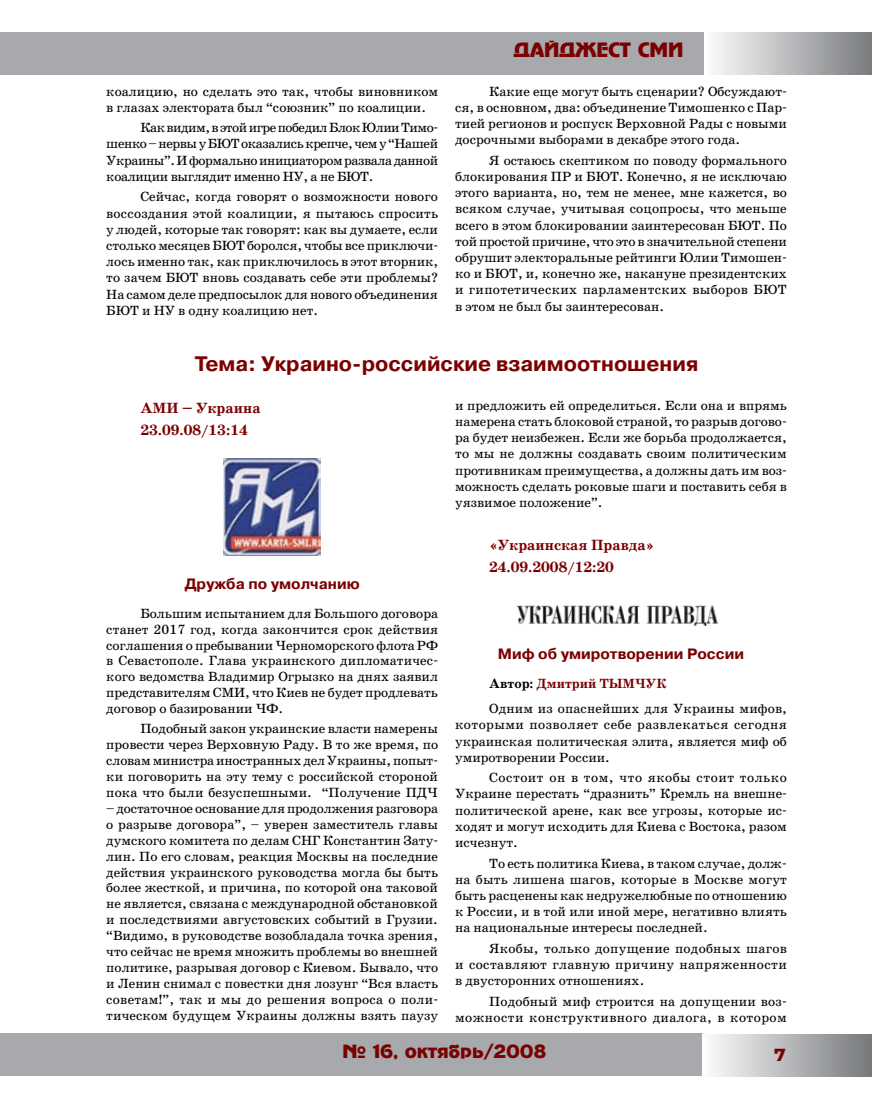
<style>
.page{position:relative;width:872px;height:1106px;background:#fff}
.page>*{position:absolute;margin:0;border:0;box-sizing:border-box;transform-origin:0 0}
.t1{font:700 21px "Pragmatica C";color:#7b0000}
.t2{font:19.5px "Adver Gothic";color:#7b0000}
.t3{font:18px "Adver Gothic";color:#7b0000}
.t4{font:700 15px/22.2px "School Book C";color:#7b0000}
.t5{font:700 15px "Pragmatica C";color:#7b0000}
.t6{font:13.5px/16.2px "School Book C";color:#000;text-align:justify}
.t7{font:13.5px/16.2px "School Book C";letter-spacing:.03em;color:#000;text-align:right}
.s1{font-weight:700}
.s2{font-weight:700;color:#7b0000}
</style>
<div class="page">
<div style="left:0;top:1033px;width:702px;height:43px;background:#a7a9ac"></div>
<div style="left:0;top:32px;width:704px;height:43px;background:#a7a9ac"></div>
<div style="left:702px;top:1034px;width:170px;height:42px;background:linear-gradient(to right,#fdfdfe,#75787b)"></div>
<div style="left:704px;top:32px;width:168px;height:43px;background:linear-gradient(to right,#fdfefe,#797c7f)"></div>
<img style="left:224px;top:458px;width:96px;height:97px">
<img style="left:517px;top:605px;width:202px;height:20px">
<svg style="left:775px;top:1048px;width:10px;height:13px"></svg>
<p class="t6" style="left:106px;top:83px;width:333px">коалицию, но сделать это так, чтобы виновником в глазах электората был “союзник” по коалиции.</p>
<p class="t6" style="left:106px;top:120px;width:333px;text-indent:34px">Как видим, в этой игре победил Блок Юлии Тимо&shy;шенко – нервы у БЮТ оказались крепче, чем у “Нашей Украины”. И формально инициатором развала данной коалиции выглядит именно НУ, а не БЮТ.</p>
<p class="t6" style="left:106px;top:189px;width:333px;text-indent:34px">Сейчас, когда говорят о возможности нового воссоздания этой коалиции, я пытаюсь спросить у людей, которые так говорят: как вы думаете, если столько месяцев БЮТ боролся, чтобы все приключи&shy;лось именно так, как приключилось в этот вторник, то зачем БЮТ вновь создавать себе эти проблемы?<br>На самом деле предпосылок для нового объединения БЮТ и НУ в одну коалицию нет.</p>
<h2 class="t2" style="left:514px;top:39px;width:171px">дайджест сми</h2>
<p class="t6" style="left:455px;top:83px;width:333px;text-indent:34px">Какие еще могут быть сценарии? Обсуждают&shy;ся, в основном, два: объединение Тимошенко с Пар&shy;тией регионов и роспуск Верховной Рады с новыми досрочными выборами в декабре этого года.</p>
<p class="t6" style="left:455px;top:152px;width:333px;text-indent:34px">Я остаюсь скептиком по поводу формального блокирования ПР и БЮТ. Конечно, я не исключаю этого варианта, но, тем не менее, мне кажется, во всяком случае, учитывая соцопросы, что меньше всего в этом блокировании заинтересован БЮТ. По той простой причине, что это в значительной степени обрушит электоральные рейтинги Юлии Тимошен&shy;ко и БЮТ, и, конечно же, накануне президентских и гипотетических парламентских выборов БЮТ в этом не был бы заинтересован.</p>
<h1 class="t1" style="left:195px;top:352px;width:505px">Тема: Украино-российские взаимоотношения</h1>
<p class="t4" style="left:140px;top:397px;width:122px">АМИ – Украина<br>23.09.08/13:14</p>
<p class="t6" style="left:455px;top:397px;width:333px">и предложить ей определиться. Если она и впрямь намерена стать блоковой страной, то разрыв догово&shy;ра будет неизбежен. Если же борьба продолжается, то мы не должны создавать своим политическим противникам преимущества, а должны дать им воз&shy;можность сделать роковые шаги и поставить себя в уязвимое положение”.</p>
<p class="t4" style="left:489px;top:534px;width:167px">«Украинская Правда»<br>24.09.2008/12:20</p>
<p class="t5" style="left:185px;top:575px;width:176px">Дружба по умолчанию</p>
<p class="t6" style="left:106px;top:605px;width:333px;text-indent:34px">Большим испытанием для Большого договора станет 2017 год, когда закончится срок действия соглашения о пребывании Черноморского флота РФ в Севастополе. Глава украинского дипломатичес&shy;кого ведомства Владимир Огрызко на днях заявил представителям СМИ, что Киев не будет продлевать договор о базировании ЧФ.</p>
<p class="t6" style="left:106px;top:721px;width:333px;text-indent:34px">Подобный закон украинские власти намерены провести через Верховную Раду. В то же время, по словам министра иностранных дел Украины, попыт&shy;ки поговорить на эту тему с российской стороной пока что были безуспешными. “Получение ПДЧ</p>
<p class="t6" style="left:106px;top:800px;width:333px">– достаточное основание для продолжения разговора о разрыве договора”, – уверен заместитель главы думского комитета по делам СНГ Константин Зату&shy;лин. По его словам, реакция Москвы на последние действия украинского руководства могла бы быть более жесткой, и причина, по которой она таковой не является, связана с международной обстановкой и последствиями августовских событий в Грузии. “Видимо, в руководстве возобладала точка зрения, что сейчас не время множить проблемы во внешней политике, разрывая договор с Киевом. Бывало, что и Ленин снимал с повестки дня лозунг “Вся власть советам!”, так и мы до решения вопроса о поли&shy;тическом будущем Украины должны взять паузу</p>
<p class="t5" style="left:498px;top:646px;width:248px">Миф об умиротворении России</p>
<p class="t6" style="left:489px;top:671px;width:299px;line-height:24.8px"><span class="s1">Автор:</span> <span class="s2">Дмитрий Тымчук<br></span>Одним из опаснейших для Украины мифов,</p>
<p class="t6" style="left:455px;top:716px;width:333px">которыми позволяет себе развлекаться сегодня украинская политическая элита, является миф об умиротворении России.</p>
<p class="t6" style="left:455px;top:769px;width:333px;text-indent:34px">Состоит он в том, что якобы стоит только Украине перестать “дразнить” Кремль на внешне&shy;политической арене, как все угрозы, которые ис&shy;ходят и могут исходить для Киева с Востока, разом исчезнут.</p>
<p class="t6" style="left:455px;top:855px;width:333px;text-indent:34px">То есть политика Киева, в таком случае, долж&shy;на быть лишена шагов, которые в Москве могут быть расценены как недружелюбные по отношению к России, и в той или иной мере, негативно влиять на национальные интересы последней.</p>
<p class="t6" style="left:455px;top:940px;width:333px;text-indent:34px">Якобы, только допущение подобных шагов и составляют главную причину напряженности в двусторонних отношениях.</p>
<p class="t7" style="left:455px;top:993px;width:333px">Подобный миф строится на допущении воз&shy;можности конструктивного диалога, в котором</p>
<h3 class="t3" style="left:342px;top:1041px;width:205px">№ 16, октябрь/2008</h3>
</div>
